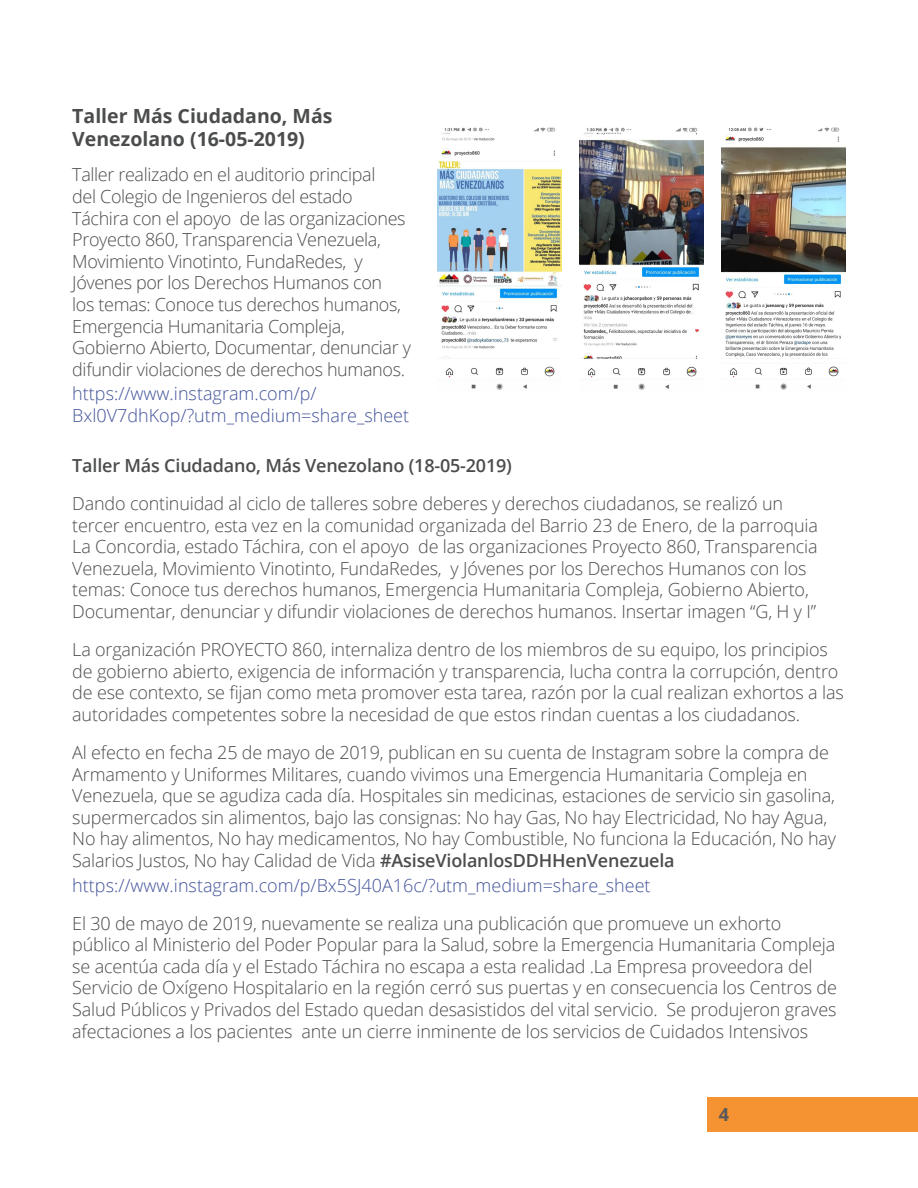
<style>
.page{position:relative;width:918px;height:1188px;background:#fff}
.page>*{position:absolute;margin:0;border:0;box-sizing:border-box;transform-origin:0 0}
.subtitulos{font:700 19.5px/23.4px "Open Sans";color:#4b4c4d}
.direccion_web{font:300 18px/21.6px "Open Sans";letter-spacing:-.01em;color:#4b4c4d}
.direccion_web-2{font:300 18px/21.6px "Open Sans";color:#43549a}
.direccion_web-3{font:600 18px "Open Sans";letter-spacing:-.01em;color:#4b4c4d}
.t1{font:700 18px "Open Sans";color:#57585a}
.s1{font-weight:600}
</style>
<div class="page">
<div style="left:708px;top:1098px;width:210px;height:34px;background:#f59231"></div>
<img style="left:437px;top:127px;width:124px;height:263px">
<img style="left:579px;top:127px;width:125px;height:263px">
<img style="left:722px;top:127px;width:124px;height:263px">
<p class="subtitulos" style="left:72px;top:104px;width:262px">Taller Más Ciudadano, Más<br>Venezolano (16-05-2019)</p>
<p class="direccion_web" style="left:72px;top:164px;width:340px">Taller realizado en el auditorio principal<br>del Colegio de Ingenieros del estado Táchira con el apoyo de las organizaciones Proyecto 860, Transparencia Venezuela, Movimiento Vinotinto, FundaRedes, y Jóvenes por los Derechos Humanos con<br>los temas: Conoce tus derechos humanos, Emergencia Humanitaria Compleja, Gobierno Abierto, Documentar, denunciar y difundir violaciones de derechos humanos.</p>
<p class="direccion_web-2" style="left:72px;top:383px;width:338px">https://www.instagram.com/p/<br>Bxl0V7dhKop/?utm_medium=share_sheet</p>
<p class="direccion_web-3" style="left:72px;top:453px;width:441px">Taller Más Ciudadano, Más Venezolano (18-05-2019)</p>
<p class="direccion_web" style="left:72px;top:492px;width:747px">Dando continuidad al ciclo de talleres sobre deberes y derechos ciudadanos, se realizó un tercer encuentro, esta vez en la comunidad organizada del Barrio 23 de Enero, de la parroquia La Concordia, estado Táchira, con el apoyo de las organizaciones Proyecto 860, Transparencia Venezuela, Movimiento Vinotinto, FundaRedes, y Jóvenes por los Derechos Humanos con los temas: Conoce tus derechos humanos, Emergencia Humanitaria Compleja, Gobierno Abierto, Documentar, denunciar y difundir violaciones de derechos humanos. Insertar imagen “G, H y I”</p>
<p class="direccion_web" style="left:72px;top:638px;width:773px">La organización PROYECTO 860, internaliza dentro de los miembros de su equipo, los principios de gobierno abierto, exigencia de información y transparencia, lucha contra la corrupción, dentro de ese contexto, se fijan como meta promover esta tarea, razón por la cual realizan exhortos a las autoridades competentes sobre la necesidad de que estos rindan cuentas a los ciudadanos.</p>
<p class="direccion_web" style="left:72px;top:741px;width:765px">Al efecto en fecha 25 de mayo de 2019, publican en su cuenta de Instagram sobre la compra de Armamento y Uniformes Militares, cuando vivimos una Emergencia Humanitaria Compleja en Venezuela, que se agudiza cada día. Hospitales sin medicinas, estaciones de servicio sin gasolina, supermercados sin alimentos, bajo las consignas: No hay Gas, No hay Electricidad, No hay Agua, No hay alimentos, No hay medicamentos, No hay Combustible, No funciona la Educación, No hay Salarios Justos, No hay Calidad de Vida <span class="s1">#AsiseViolanlosDDHHenVenezuela</span></p>
<p class="direccion_web-2" style="left:72px;top:874px;width:580px">https://www.instagram.com/p/Bx5SJ40A16c/?utm_medium=share_sheet</p>
<p class="direccion_web" style="left:72px;top:912px;width:766px">El 30 de mayo de 2019, nuevamente se realiza una publicación que promueve un exhorto público al Ministerio del Poder Popular para la Salud, sobre la Emergencia Humanitaria Compleja se acentúa cada día y el Estado Táchira no escapa a esta realidad .La Empresa proveedora del Servicio de Oxígeno Hospitalario en la región cerró sus puertas y en consecuencia los Centros de Salud Públicos y Privados del Estado quedan desasistidos del vital servicio. Se produjeron graves afectaciones a los pacientes ante un cierre inminente de los servicios de Cuidados Intensivos</p>
<p class="t1" style="left:719px;top:1101px;width:12px">4</p>
</div>
